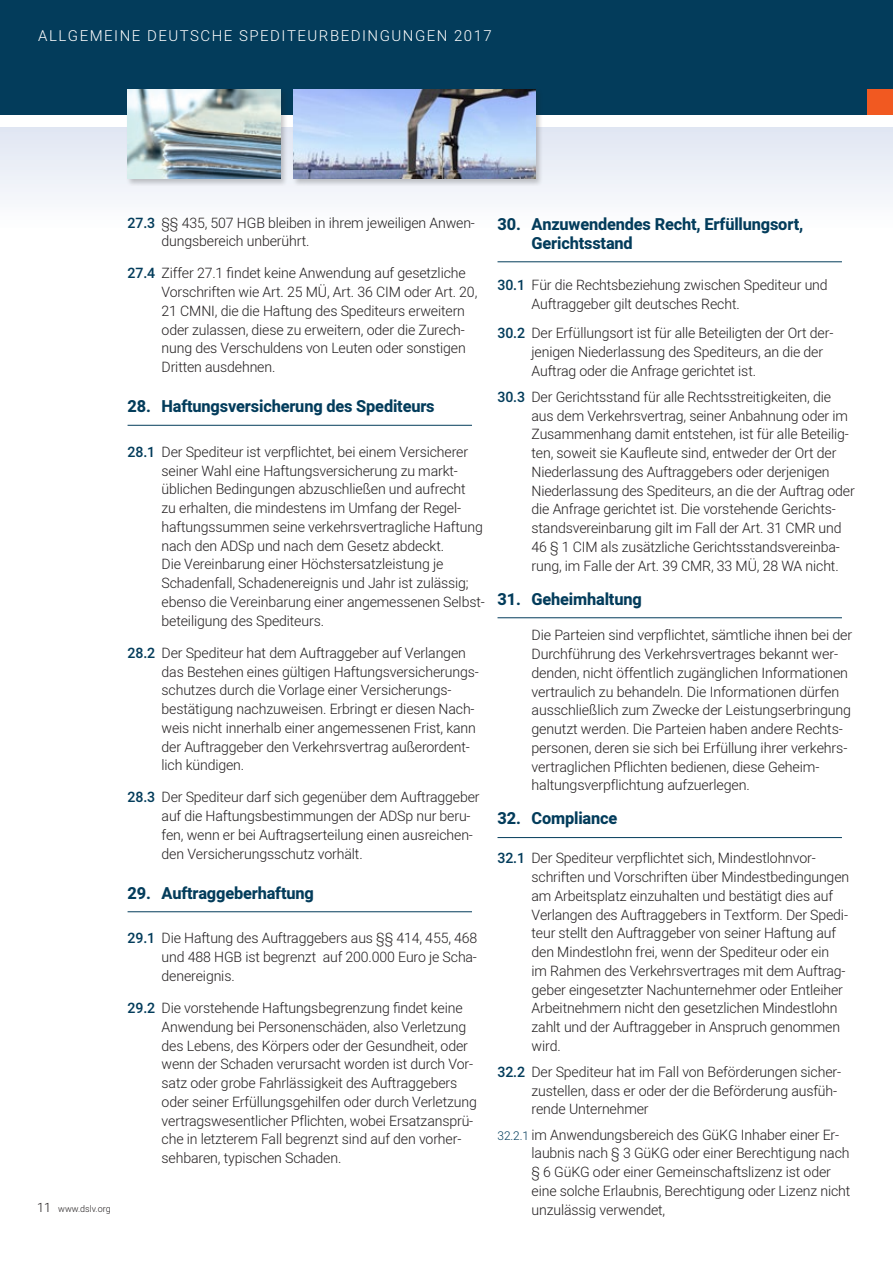
<style>
.page{position:relative;width:893px;height:1263px;background:#fff}
.page>*{position:absolute;margin:0;border:0;box-sizing:border-box;transform-origin:0 0}
.t1{font:800 16.5px/18.8px "Heebo";letter-spacing:-.01em;color:#033c5b}
.t2{font:300 15px "Heebo";letter-spacing:.1em;color:#fff}
.t3{font:300 14.25px/18.8px "Heebo";letter-spacing:-.01em;color:#231f20}
.t4{font:300 9px "Heebo";color:#231f20}
.s1{font-size:12.75px}
.s2{font-weight:500;color:#033c5b}
.s3{font-size:12px;color:#033c5b}
</style>
<div class="page">
<div style="left:0;top:0;width:893px;height:115px;background:#033c5b"></div>
<div style="left:0;top:128px;width:893px;height:102px;background:linear-gradient(to bottom,#e0e6f2,#fefefe)"></div>
<div style="left:867px;top:89px;width:26px;height:26px;background:#f15921"></div>
<hr style="left:128px;top:425px;width:344px;height:1px;background:#033c5b">
<hr style="left:128px;top:911px;width:344px;height:1px;background:#033c5b">
<hr style="left:497px;top:261px;width:345px;height:1px;background:#033c5b">
<hr style="left:497px;top:617px;width:345px;height:1px;background:#033c5b">
<hr style="left:497px;top:837px;width:345px;height:1px;background:#033c5b">
<div style="left:292px;top:88px;width:251px;height:98px;background:#231f20;opacity:.25"></div>
<img style="left:293px;top:89px;width:243px;height:90px">
<div style="left:126px;top:88px;width:162px;height:98px;background:#231f20;opacity:.25"></div>
<img style="left:128px;top:89px;width:153px;height:90px">
<p class="t2" style="left:38px;top:26px;width:455px">ALLGEMEINE DEUTSCHE SPEDITEURBEDINGUNGEN 2017</p>
<p class="t4" style="left:37px;top:1202px;width:75px"><span class="s1">11</span> www.dslv.org</p>
<p class="t3" style="left:162px;top:213px;width:315px;text-indent:-34px"><span class="s2">27.3</span> §§ 435, 507 HGB bleiben in ihrem jeweiligen Anwen&shy;dungsbereich unberührt.</p>
<p class="t3" style="left:162px;top:264px;width:317px;text-indent:-34px"><span class="s2">27.4</span> Ziffer 27.1 findet keine Anwendung auf gesetzliche Vorschriften wie Art. 25 MÜ, Art. 36 CIM oder Art. 20, 21 CMNI, die die Haftung des Spediteurs erweitern oder zulassen, diese zu erweitern, oder die Zurech&shy;nung des Verschuldens von Leuten oder sonstigen Dritten ausdehnen.</p>
<p class="t1" style="left:128px;top:397px;width:309px">28. Haftungsversicherung des Spediteurs</p>
<p class="t3" style="left:162px;top:442px;width:325px;text-indent:-34px"><span class="s2">28.1</span> Der Spediteur ist verpflichtet, bei einem Versicherer seiner Wahl eine Haftungsversicherung zu markt&shy;üblichen Bedingungen abzuschließen und aufrecht<br>zu erhalten, die mindestens im Umfang der Regel&shy;haftungssummen seine verkehrsvertragliche Haftung nach den ADSp und nach dem Gesetz abdeckt.<br>Die Vereinbarung einer Höchstersatzleistung je Schadenfall, Schadenereignis und Jahr ist zulässig; ebenso die Vereinbarung einer angemessenen Selbst&shy;beteiligung des Spediteurs.</p>
<p class="t3" style="left:162px;top:643px;width:319px;text-indent:-34px"><span class="s2">28.2</span> Der Spediteur hat dem Auftraggeber auf Verlangen das Bestehen eines gültigen Haftungsversicherungs&shy;schutzes durch die Vorlage einer Versicherungs&shy;bestätigung nachzuweisen. Erbringt er diesen Nach&shy;weis nicht innerhalb einer angemessenen Frist, kann der Auftraggeber den Verkehrsvertrag außerordent&shy;lich kündigen.</p>
<p class="t3" style="left:162px;top:788px;width:319px;text-indent:-34px"><span class="s2">28.3</span> Der Spediteur darf sich gegenüber dem Auftraggeber auf die Haftungsbestimmungen der ADSp nur beru&shy;fen, wenn er bei Auftragserteilung einen ausreichen&shy;den Versicherungsschutz vorhält.</p>
<p class="t1" style="left:128px;top:884px;width:188px">29. Auftraggeberhaftung</p>
<p class="t3" style="left:162px;top:929px;width:317px;text-align:justify;text-indent:-34px"><span class="s2">29.1</span> Die Haftung des Auftraggebers aus §§ 414, 455, 468 und 488 HGB ist begrenzt auf 200.000 Euro je Scha&shy;denereignis.</p>
<p class="t3" style="left:162px;top:998px;width:317px;text-indent:-34px"><span class="s2">29.2</span> Die vorstehende Haftungsbegrenzung findet keine Anwendung bei Personenschäden, also Verletzung des Lebens, des Körpers oder der Gesundheit, oder wenn der Schaden verursacht worden ist durch Vor&shy;satz oder grobe Fahrlässigkeit des Auftraggebers oder seiner Erfüllungsgehilfen oder durch Verletzung vertragswesentlicher Pflichten, wobei Ersatzansprü&shy;che in letzterem Fall begrenzt sind auf den vorher&shy;sehbaren, typischen Schaden.</p>
<p class="t1" style="left:531px;top:215px;width:273px;text-indent:-34px">30. Anzuwendendes Recht, Erfüllungsort,<br>Gerichtsstand</p>
<p class="t3" style="left:531px;top:276px;width:298px;text-indent:-34px"><span class="s2">30.1</span> Für die Rechtsbeziehung zwischen Spediteur und<br>Auftraggeber gilt deutsches Recht.</p>
<p class="t3" style="left:531px;top:324px;width:303px;text-indent:-34px"><span class="s2">30.2</span> Der Erfüllungsort ist für alle Beteiligten der Ort der&shy;jenigen Niederlassung des Spediteurs, an die der<br>Auftrag oder die Anfrage gerichtet ist.</p>
<p class="t3" style="left:531px;top:387px;width:325px;text-indent:-34px"><span class="s2">30.3</span> Der Gerichtsstand für alle Rechtsstreitigkeiten, die aus dem Verkehrsvertrag, seiner Anbahnung oder im Zusammenhang damit entstehen, ist für alle Beteilig&shy;ten, soweit sie Kaufleute sind, entweder der Ort der Niederlassung des Auftraggebers oder derjenigen Niederlassung des Spediteurs, an die der Auftrag oder die Anfrage gerichtet ist. Die vorstehende Gerichts&shy;standsvereinbarung gilt im Fall der Art. 31 CMR und 46 § 1 CIM als zusätzliche Gerichtsstandsvereinba&shy;rung, im Falle der Art. 39 CMR, 33 MÜ, 28 WA nicht.</p>
<p class="t1" style="left:497px;top:590px;width:146px">31. Geheimhaltung</p>
<p class="t3" style="left:531px;top:626px;width:322px">Die Parteien sind verpflichtet, sämtliche ihnen bei der Durchführung des Verkehrsvertrages bekannt wer&shy;denden, nicht öffentlich zugänglichen Informationen vertraulich zu behandeln. Die Informationen dürfen ausschließlich zum Zwecke der Leistungserbringung genutzt werden. Die Parteien haben andere Rechts&shy;personen, deren sie sich bei Erfüllung ihrer verkehrs&shy;vertraglichen Pflichten bedienen, diese Geheim&shy;haltungsverpflichtung aufzuerlegen.</p>
<p class="t1" style="left:497px;top:810px;width:121px">32. Compliance</p>
<p class="t3" style="left:531px;top:848px;width:319px;text-indent:-34px"><span class="s2">32.1</span> Der Spediteur verpflichtet sich, Mindestlohnvor&shy;schriften und Vorschriften über Mindestbedingungen am Arbeitsplatz einzuhalten und bestätigt dies auf Verlangen des Auftraggebers in Textform. Der Spedi&shy;teur stellt den Auftraggeber von seiner Haftung auf den Mindestlohn frei, wenn der Spediteur oder ein<br>im Rahmen des Verkehrsvertrages mit dem Auftrag&shy;geber eingesetzter Nachunternehmer oder Entleiher Arbeitnehmern nicht den gesetzlichen Mindestlohn zahlt und der Auftraggeber in Anspruch genommen wird.</p>
<p class="t3" style="left:531px;top:1062px;width:311px;text-indent:-34px"><span class="s2">32.2</span> Der Spediteur hat im Fall von Beförderungen sicher&shy;zustellen, dass er oder der die Beförderung ausfüh&shy;rende Unternehmer</p>
<p class="t3" style="left:531px;top:1125px;width:320px;text-indent:-34px"><span class="s3">32.2.1</span> im Anwendungsbereich des GüKG Inhaber einer Er&shy;laubnis nach § 3 GüKG oder einer Berechtigung nach § 6 GüKG oder einer Gemeinschaftslizenz ist oder eine solche Erlaubnis, Berechtigung oder Lizenz nicht unzulässig verwendet,</p>
</div>
